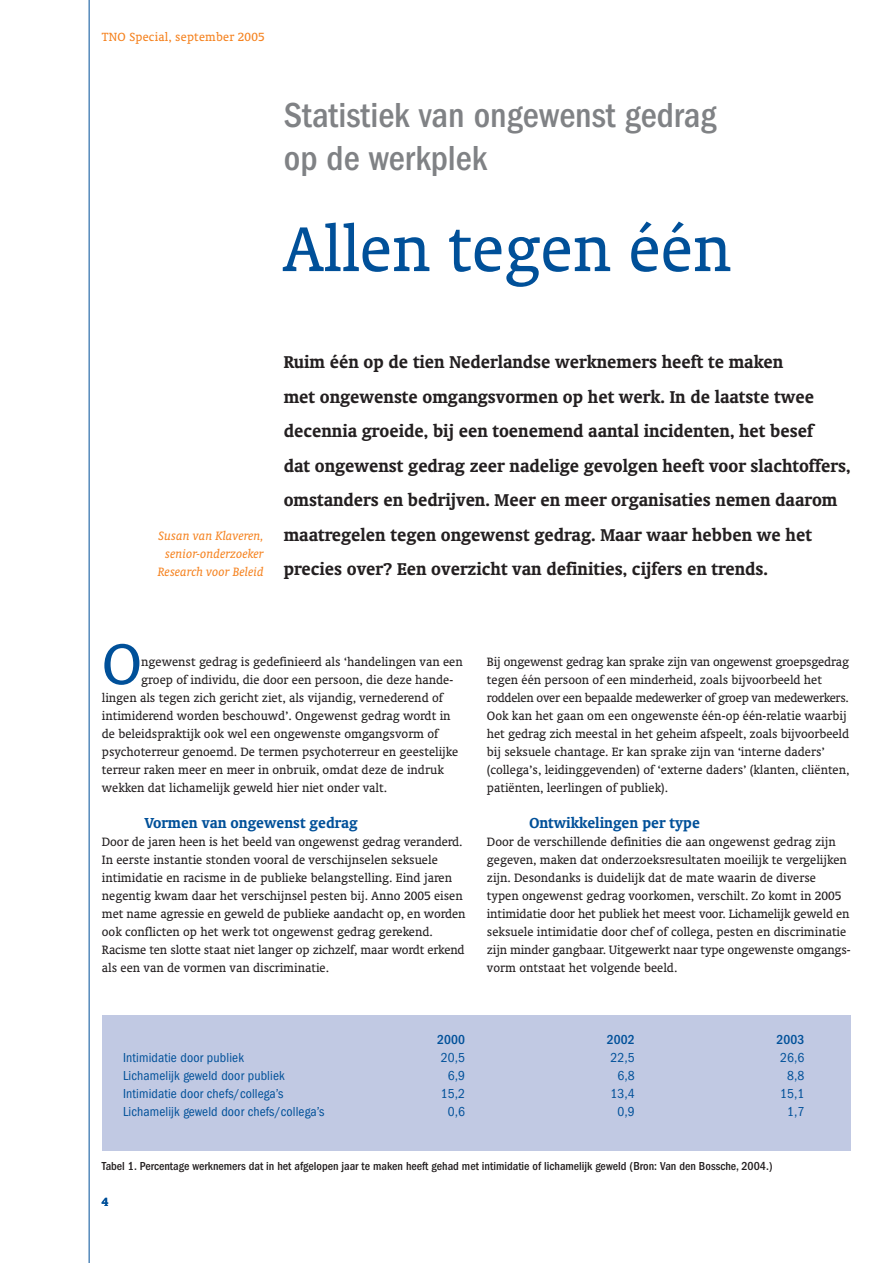
<style>
.page{position:relative;width:893px;height:1263px;background:#fff}
.page>*{position:absolute;margin:0;border:0;box-sizing:border-box;transform-origin:0 0}
.t1{font:72px "Oranda BT";color:#005099}
.t2{font:65.25px "Oranda BT";color:#005099}
.t3{font:500 condensed 36px/43.2px "Franklin Gothic";color:#808285}
.t4{font:700 19.5px/34.5px "Oranda BT";color:#231f20}
.t5{font:700 16.5px "Oranda BT";color:#005099}
.t6{font:13.8px/18px "Oranda BT";color:#231f20}
.t7{font:italic 13.8px/18px "Oranda BT";color:#f5821f;text-align:center}
.t8{font:condensed 13.5px "Franklin Gothic";letter-spacing:.01em;color:#005099}
.t9{font:13.5px "Oranda BT";letter-spacing:.015em;color:#f5821f}
.t10{font:500 condensed 13.5px "Franklin Gothic";letter-spacing:.01em;color:#005099}
.t11{font:700 13.5px "Oranda BT";color:#005099}
.t12{font:500 condensed 12px "Franklin Gothic";color:#231f20}
</style>
<div class="page">
<hr style="left:89px;top:0;width:1px;height:1263px;background:#005099">
<div style="left:102px;top:1015px;width:748px;height:136px;background:#c1c9e3"></div>
<p class="t9" style="left:102px;top:32px;width:164px">TNO Special, september 2005</p>
<h3 class="t3" style="left:284px;top:96px;width:434px">Statistiek van ongewenst gedrag op de werkplek</h3>
<h1 class="t1" style="left:282px;top:220px;width:450px">Allen tegen één</h1>
<p class="t7" style="left:158px;top:528px;width:107px">Susan van Klaveren, senior-onderzoeker<br>Research voor Beleid</p>
<p class="t4" style="left:284px;top:346px;width:568px">Ruim één op de tien Nederlandse werknemers heeft te maken<br>met ongewenste omgangsvormen op het werk. In de laatste twee decennia groeide, bij een toe nemend aantal incidenten, het besef<br>dat ongewenst gedrag zeer nadelige gevolgen heeft voor slachtoffers, omstanders en bedrijven. Meer en meer organisaties nemen daarom maat regelen tegen ongewenst gedrag. Maar waar hebben we het precies over? Een overzicht van definities, cijfers en trends.</p>
<h2 class="t2" style="left:102px;top:638px;width:42px">O</h2>
<p class="t6" style="left:141px;top:654px;width:323px">ngewenst gedrag is gedefinieerd als ‘handelingen van een</p>
<p class="t6" style="left:141px;top:672px;width:313px">groep of individu, die door een persoon, die deze hande-</p>
<p class="t6" style="left:102px;top:690px;width:342px">lingen als tegen zich gericht ziet, als vijandig, vernederend of</p>
<p class="t6" style="left:102px;top:708px;width:350px">intimiderend worden beschouwd’. Ongewenst gedrag wordt in</p>
<p class="t6" style="left:102px;top:726px;width:338px">de beleidspraktijk ook wel een ongewenste omgangsvorm of</p>
<p class="t6" style="left:102px;top:744px;width:358px">psychoterreur genoemd. De termen psychoterreur en geestelijke</p>
<p class="t6" style="left:102px;top:762px;width:343px">terreur raken meer en meer in onbruik, omdat deze de indruk</p>
<p class="t6" style="left:102px;top:780px;width:286px">wekken dat lichamelijk geweld hier niet onder valt.</p>
<p class="t5" style="left:144px;top:816px;width:215px">Vormen van ongewenst gedrag</p>
<p class="t6" style="left:102px;top:834px;width:365px">Door de jaren heen is het beeld van ongewenst gedrag veranderd.<br>In eerste instantie stonden vooral de verschijnselen seksuele intimidatie en racisme in de publieke belangstelling. Eind jaren negentig kwam daar het verschijnsel pesten bij. Anno 2005 eisen met name agressie en geweld de publieke aandacht op, en worden ook conflicten op het werk tot ongewenst gedrag gerekend.<br>Racisme ten slotte staat niet langer op zichzelf, maar wordt erkend als een van de vormen van discriminatie.</p>
<p class="t6" style="left:487px;top:654px;width:364px">Bij ongewenst gedrag kan sprake zijn van ongewenst groepsgedrag tegen één persoon of een minderheid, zoals bijvoorbeeld het roddelen over een bepaalde medewerker of groep van medewerkers.<br>Ook kan het gaan om een ongewenste één-op één-relatie waarbij het gedrag zich meestal in het geheim afspeelt, zoals bijvoorbeeld bij seksuele chantage. Er kan sprake zijn van ‘interne daders’ (collega’s, leidinggevenden) of ‘externe daders’ (klanten, cliënten, patiënten, leerlingen of publiek).</p>
<p class="t5" style="left:529px;top:816px;width:172px">Ontwikkelingen per type</p>
<p class="t6" style="left:487px;top:834px;width:365px">Door de verschillende definities die aan ongewenst gedrag zijn gegeven, maken dat onderzoeksresultaten moeilijk te vergelijken zijn. Desondanks is duidelijk dat de mate waarin de diverse typen ongewenst gedrag voorkomen, verschilt. Zo komt in 2005 intimidatie door het publiek het meest voor. Lichamelijk geweld en seksuele intimidatie door chef of collega, pesten en discriminatie zijn minder gangbaar. Uitgewerkt naar type ongewenste omgangs&shy;vorm ontstaat het volgende beeld.</p>
<p class="t10" style="left:437px;top:1035px;width:29px">2000</p>
<p class="t10" style="left:606px;top:1035px;width:29px">2002</p>
<p class="t10" style="left:776px;top:1035px;width:29px">2003</p>
<p class="t8" style="left:123px;top:1053px;width:122px">Intimidatie door publiek</p>
<p class="t8" style="left:441px;top:1053px;width:26px">20,5</p>
<p class="t8" style="left:610px;top:1053px;width:26px">22,5</p>
<p class="t8" style="left:780px;top:1053px;width:26px">26,6</p>
<p class="t8" style="left:123px;top:1071px;width:163px">Lichamelijk geweld door publiek</p>
<p class="t8" style="left:448px;top:1071px;width:19px">6,9</p>
<p class="t8" style="left:617px;top:1071px;width:19px">6,8</p>
<p class="t8" style="left:787px;top:1071px;width:19px">8,8</p>
<p class="t8" style="left:123px;top:1089px;width:162px">Intimidatie door chefs/collega’s</p>
<p class="t8" style="left:441px;top:1089px;width:26px">15,2</p>
<p class="t8" style="left:610px;top:1089px;width:26px">13,4</p>
<p class="t8" style="left:780px;top:1089px;width:26px">15,1</p>
<p class="t8" style="left:123px;top:1107px;width:203px">Lichamelijk geweld door chefs/collega’s</p>
<p class="t8" style="left:448px;top:1107px;width:19px">0,6</p>
<p class="t8" style="left:617px;top:1107px;width:19px">0,9</p>
<p class="t8" style="left:787px;top:1107px;width:19px">1,7</p>
<p class="t12" style="left:102px;top:1162px;width:672px">Tabel 1. Percentage werknemers dat in het afgelopen jaar te maken heeft gehad met intimidatie of lichamelijk geweld (Bron: Van den Bossche, 2004.)</p>
<p class="t11" style="left:102px;top:1196px;width:8px">4</p>
</div>
